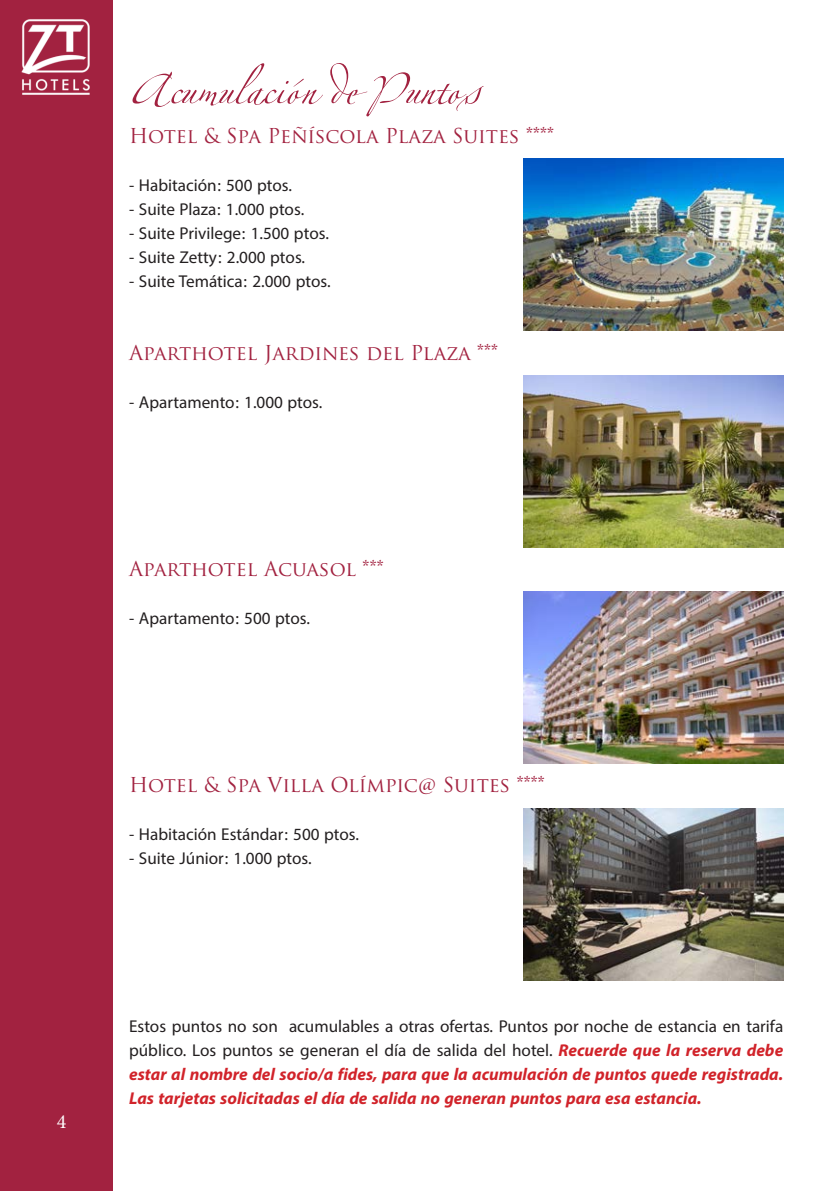
<style>
.page{position:relative;width:840px;height:1191px;background:#fff}
.page>*{position:absolute;margin:0;border:0;box-sizing:border-box;transform-origin:0 0}
.t1{font:60px "Linotype Zapfino Four";color:#a22240}
.t2{font:italic 700 24px/24px "Myriad Arabic";color:#d1232a;text-align:justify}
.t3{font:24px "Myriad Arabic";color:#231f20}
.t4{font:20px "Trajan Pro";color:#a22240}
.t5{font:20px "Minion Pro";color:#fff}
.s1{font-weight:400;font-style:normal;color:#231f20}
</style>
<div class="page">
<div style="left:0;top:0;width:112px;height:1191px;background:#a22240"></div>
<img style="left:523px;top:159px;width:259px;height:172px">
<img style="left:523px;top:375px;width:259px;height:172px">
<img style="left:523px;top:591px;width:259px;height:172px">
<img style="left:523px;top:808px;width:259px;height:172px">
<img style="left:21px;top:19px;width:69px;height:76px">
<p class="t5" style="left:57px;top:1107px;width:11px">4</p>
<p class="t1" style="left:129px;top:47px;width:351px">Acumulación de Puntos</p>
<p class="t4" style="left:129px;top:123px;width:426px">Hotel &amp; Spa Peñíscola Plaza Suites ****</p>
<p class="t3" style="left:129px;top:169px;width:164px">- Habitación: 500 ptos.</p>
<p class="t3" style="left:129px;top:193px;width:176px">- Suite Plaza: 1.000 ptos.</p>
<p class="t3" style="left:129px;top:217px;width:201px">- Suite Privilege: 1.500 ptos.</p>
<p class="t3" style="left:129px;top:241px;width:177px">- Suite Zetty: 2.000 ptos.</p>
<p class="t3" style="left:129px;top:265px;width:203px">- Suite Temática: 2.000 ptos.</p>
<p class="t4" style="left:129px;top:339px;width:370px">Aparthotel Jardines del Plaza ***</p>
<p class="t3" style="left:129px;top:385px;width:195px">- Apartamento: 1.000 ptos.</p>
<p class="t4" style="left:129px;top:555px;width:256px">Aparthotel Acuasol ***</p>
<p class="t3" style="left:129px;top:601px;width:182px">- Apartamento: 500 ptos.</p>
<p class="t4" style="left:129px;top:771px;width:417px">Hotel &amp; Spa Villa Olímpic@ Suites ****</p>
<p class="t3" style="left:129px;top:817px;width:231px">- Habitación Estándar: 500 ptos.</p>
<p class="t3" style="left:129px;top:841px;width:184px">- Suite Júnior: 1.000 ptos.</p>
<p class="t2" style="left:129px;top:1014px;width:655px"><span class="s1">Estos puntos no son acumulables a otras ofertas. Puntos por noche de estancia en tarifa público. Los puntos se generan el día de salida del hotel.</span> Recuerde que la reserva debe estar al nombre del socio/a fides, para que la acumulación de puntos quede registrada.<br>Las tarjetas solicitadas el día de salida no generan puntos para esa estancia.</p>
</div>
